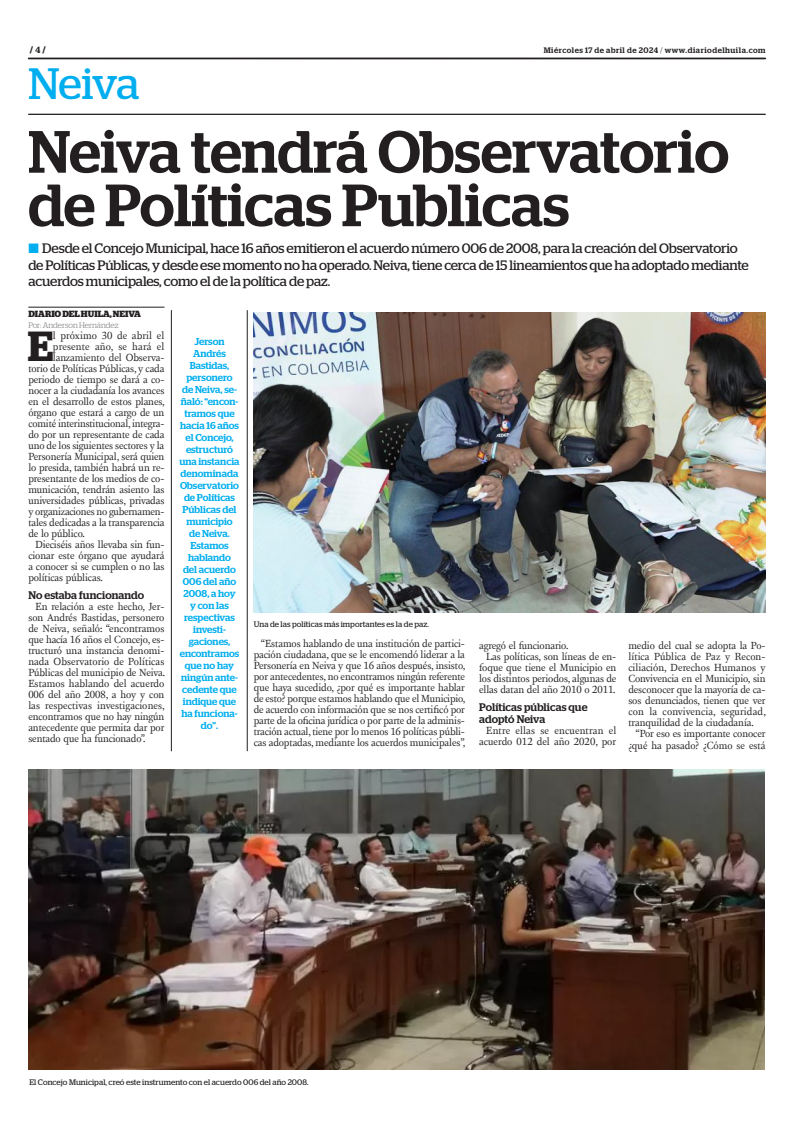
<style>
.page{position:relative;width:801px;height:1134px;background:#fff}
.page>*{position:absolute;margin:0;border:0;box-sizing:border-box;transform-origin:0 0}
.TITULO{font:500 59.5px/53.5px "Stag";letter-spacing:-.005em;color:#231f20}
.t1{font:43.9px "Stag";letter-spacing:-.025em;color:#00aeef}
.TEXTO_UNO{font:600 42px "Stag";color:#231f20}
.SUMARIO{font:13.7px/16.5px "Stag";letter-spacing:-.015em;color:#231f20}
.INTERTITULO{font:500 11px/12px "Stag";letter-spacing:.005em;color:#231f20}
.TEXTO{font:10.6px/11px "New Fournier BP";letter-spacing:-.01em;color:#231f20;text-align:justify}
.TEXTO_UNO-2{font:10.6px "New Fournier BP";letter-spacing:-.01em;color:#231f20}
.TEXTO_UNO-3{font:10.6px "New Fournier BP";letter-spacing:.015em;color:#231f20}
.DESTACADO_AZUL{font:500 10px/12px "Stag";color:#00aeef;text-align:center}
.CREDITO_1{font:700 9px "Stag";color:#231f20}
.PIE_DE_FOTO{font:8px "Stag";letter-spacing:.01em;color:#231f20}
.t2{font:500 8px "Stag";letter-spacing:.06em;color:#231f20}
.CREDITO_2{font:300 8px "Stag";letter-spacing:-.005em;color:#6c6d70}
.s1{font-weight:500}
.s2{font-weight:300}
.s3{color:#00aeef}
</style>
<div class="page">
<svg style="left:28px;top:58px;width:737px;height:1px"></svg>
<hr style="left:28px;top:114px;width:737px;height:1px;background:#231f20">
<img style="left:254px;top:312px;width:511px;height:300px">
<img style="left:28px;top:769px;width:736px;height:300px">
<hr style="left:28px;top:307px;width:136px;height:1px;background:#231f20">
<hr style="left:171px;top:310px;width:1px;height:441px;background:#231f20">
<hr style="left:247px;top:310px;width:1px;height:441px;background:#231f20">
<p class="CREDITO_1" style="left:30px;top:45px;width:17px">/ <span class="s1">4</span> /</p>
<p class="t2" style="left:544px;top:45px;width:223px">Miércoles 17 de abril de 2024 <span class="s2">/</span> www.diariodelhuila.com</p>
<p class="t1" style="left:28px;top:58px;width:113px">Neiva</p>
<p class="TITULO" style="left:28px;top:124px;width:702px">Neiva tendrá Observatorio de Políticas Publicas</p>
<p class="SUMARIO" style="left:28px;top:240px;width:722px"><span class="s3">■</span> Desde el Concejo Municipal, hace 16 años emitieron el acuerdo número 006 de 2008, para la creación del Observatorio de Políticas Públicas, y desde ese momento no ha operado. Neiva, tiene cerca de 15 lineamientos que ha adoptado mediante acuerdos municipales, como el de la política de paz.</p>
<p class="CREDITO_1" style="left:28px;top:309px;width:114px">DIARIO DEL HUILA, NEIVA</p>
<p class="CREDITO_2" style="left:28px;top:321px;width:92px">Por: Anderson Hernández</p>
<p class="TEXTO_UNO" style="left:28px;top:322px;width:27px">E</p>
<p class="TEXTO_UNO-2" style="left:53px;top:329px;width:113px">l próximo 30 de abril el</p>
<p class="DESTACADO_AZUL" style="left:179px;top:335px;width:62px">Jerson<br>Andrés<br>Bastidas, personero<br>de Neiva, se&shy;ñaló: “encon&shy;tramos que hacía 16 años el Concejo, estructuró una instancia denominada<br>Observatorio de Políticas<br>Públicas del municipio<br>de Neiva.<br>Estamos hablando<br>del acuerdo<br>006 del año<br>2008, a hoy y con las respectivas investi&shy;gaciones, encontramos que no hay ningún ante&shy;cedente que indique que ha funciona&shy;do”.</p>
<p class="TEXTO_UNO-3" style="left:53px;top:340px;width:113px">presente año, se hará el</p>
<p class="TEXTO_UNO-2" style="left:53px;top:351px;width:113px">lanzamiento del Observa-</p>
<p class="TEXTO_UNO-2" style="left:28px;top:362px;width:138px">torio de Políticas Públicas, y cada</p>
<p class="TEXTO_UNO-2" style="left:28px;top:373px;width:138px">periodo de tiempo se dará a co-</p>
<p class="TEXTO_UNO-2" style="left:28px;top:384px;width:138px">nocer a la ciudadanía los avances</p>
<p class="TEXTO_UNO-2" style="left:28px;top:395px;width:138px">en el desarrollo de estos planes,</p>
<p class="TEXTO_UNO-2" style="left:28px;top:406px;width:138px">órgano que estará a cargo de un</p>
<p class="TEXTO_UNO-2" style="left:28px;top:417px;width:138px">comité interinstitucional, integra-</p>
<p class="TEXTO_UNO-2" style="left:28px;top:428px;width:138px">do por un representante de cada</p>
<p class="TEXTO_UNO-2" style="left:28px;top:439px;width:137px">uno de los siguientes sectores y la</p>
<p class="TEXTO_UNO-2" style="left:28px;top:450px;width:138px">Personería Municipal, será quien</p>
<p class="TEXTO_UNO-2" style="left:28px;top:461px;width:138px">lo presida, también habrá un re-</p>
<p class="TEXTO_UNO-2" style="left:28px;top:472px;width:138px">presentante de los medios de co-</p>
<p class="TEXTO_UNO-2" style="left:28px;top:483px;width:138px">municación, tendrán asiento las</p>
<p class="TEXTO_UNO-2" style="left:28px;top:494px;width:138px">universidades públicas, privadas</p>
<p class="TEXTO_UNO-2" style="left:28px;top:505px;width:138px">y organizaciones no gubernamen-</p>
<p class="TEXTO_UNO-2" style="left:28px;top:516px;width:138px">tales dedicadas a la transparencia</p>
<p class="TEXTO_UNO-2" style="left:28px;top:527px;width:58px">de lo público.</p>
<p class="TEXTO" style="left:28px;top:539px;width:138px;text-indent:7px">Dieciséis años llevaba sin fun&shy;cionar este órgano que ayudará a conocer si se cumplen o no las políticas públicas.</p>
<p class="INTERTITULO" style="left:28px;top:589px;width:117px">No estaba funcionando</p>
<p class="TEXTO" style="left:28px;top:601px;width:138px;text-indent:7px">En relación a este hecho, Jer&shy;son Andrés Bastidas, personero de Neiva, señaló: “encontramos que hacía 16 años el Concejo, es&shy;tructuró una instancia denomi&shy;nada Observatorio de Políticas Públicas del municipio de Neiva.<br>Estamos hablando del acuerdo 006 del año 2008, a hoy y con las respectivas investigaciones, encontramos que no hay ningún antecedente que permita dar por sentado que ha funcionado”.</p>
<p class="PIE_DE_FOTO" style="left:254px;top:619px;width:177px">Una de las políticas más importantes es la de paz.</p>
<p class="TEXTO" style="left:254px;top:638px;width:213px;text-indent:7px">“Estamos hablando de una institución de partici&shy;pación ciudadana, que se le encomendó liderar a la Personería en Neiva y que 16 años después, insisto, por antecedentes, no encontramos ningún referente que haya sucedido, ¿por qué es importante hablar de esto? porque estamos hablando que el Municipio, de acuerdo con información que se nos certificó por parte de la oficina jurídica o por parte de la adminis&shy;tración actual, tiene por lo menos 16 políticas públi&shy;cas adoptadas, mediante los acuerdos municipales”,</p>
<p class="TEXTO" style="left:479px;top:640px;width:91px">agregó el funcionario.</p>
<p class="TEXTO" style="left:628px;top:640px;width:139px">medio del cual se adopta la Po&shy;lítica Pública de Paz y Recon&shy;ciliación, Derechos Humanos y Convivencia en el Municipio, sin desconocer que la mayoría de ca&shy;sos denunciados, tienen que ver con la convivencia, seguridad, tranquilidad de la ciudadanía.</p>
<p class="TEXTO" style="left:628px;top:728px;width:139px;text-align:right">“Por eso es importante conocer ¿qué ha pasado? ¿Cómo se está</p>
<p class="TEXTO" style="left:479px;top:651px;width:139px;text-indent:7px">Las políticas, son líneas de en&shy;foque que tiene el Municipio en los distintos periodos, algunas de ellas datan del año 2010 o 2011.</p>
<p class="INTERTITULO" style="left:479px;top:701px;width:110px">Políticas públicas que adoptó Neiva</p>
<p class="TEXTO" style="left:479px;top:725px;width:139px;text-align:right">Entre ellas se encuentran el acuerdo 012 del año 2020, por</p>
<p class="PIE_DE_FOTO" style="left:29px;top:1077px;width:281px">El Concejo Municipal, creó este instrumento con el acuerdo 006 del año 2008.</p>
</div>
